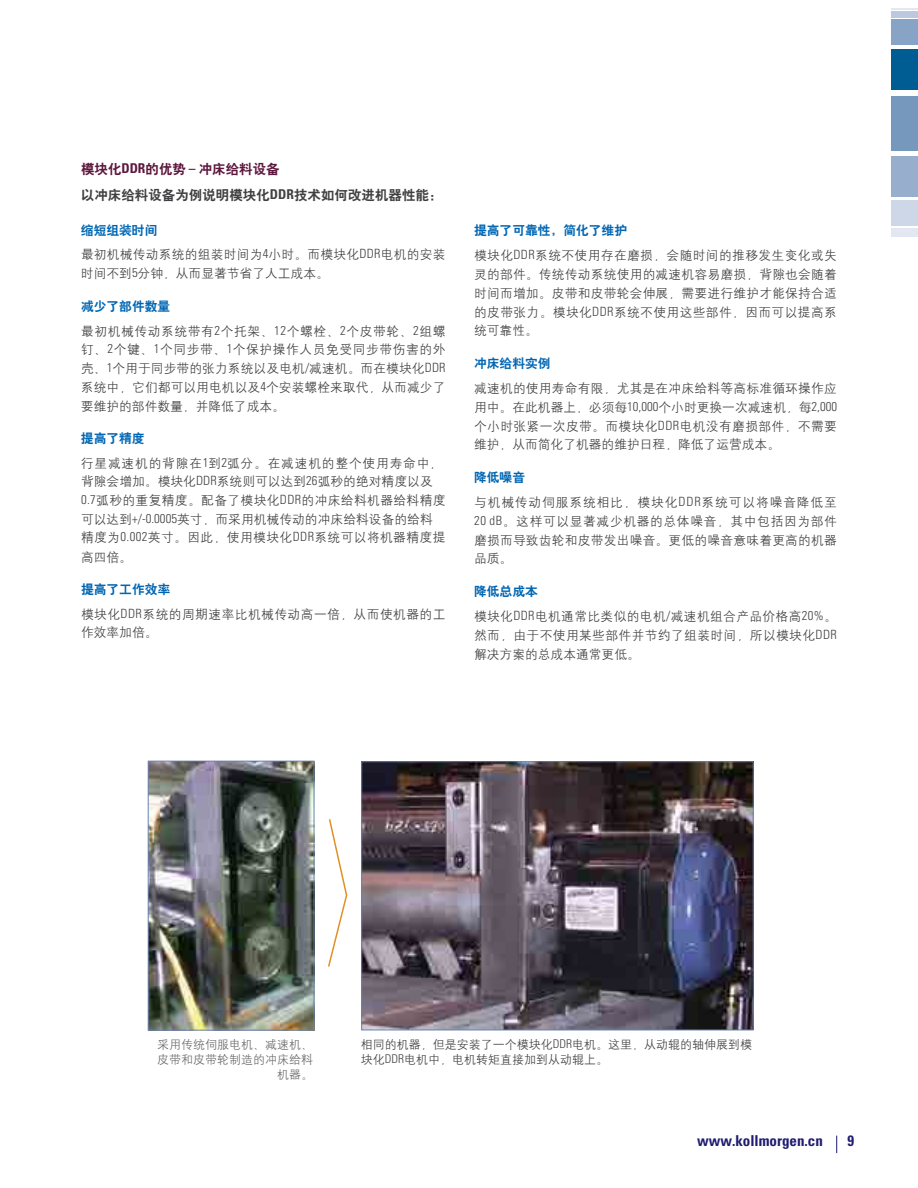
<style>
.page{position:relative;width:918px;height:1188px;background:#fff}
.page>*{position:absolute;margin:0;border:0;box-sizing:border-box;transform-origin:0 0}
.t1{font:700 condensed 15px "Univers";color:#201c70}
.t2{font:13.5px/26.2px "H Yb 2 gj";color:#404042}
.t3{font:12.75px/18.8px "H Yg 2 gj";letter-spacing:.02em;color:#404042;text-align:justify}
.t4{font:12.75px "H Yb 2 gj";color:#0066b3}
.t5{font:12px/15px "H Yg 2 gj";color:#404042}
.t6{font:12px/15px "H Yg 2 gj";color:#696a6c;text-align:right}
.s1{color:#5c173c}
.s2{font-family:"Univers";font-weight:700;font-stretch:condensed;color:#5c173c}
.s3{font-family:"Univers";font-weight:700;font-stretch:condensed}
.s4{font-family:"Univers";font-weight:300;font-stretch:condensed}
</style>
<div class="page">
<img style="left:363px;top:763px;width:389px;height:265px">
<div style="left:361px;top:761px;width:393px;height:269px;border:1px solid #6983ad"></div>
<img style="left:150px;top:763px;width:162px;height:266px">
<div style="left:148px;top:761px;width:166px;height:270px;border:1px solid #6983ad"></div>
<svg style="left:891px;top:9px;width:27px;height:1px"></svg>
<div style="left:891px;top:11px;width:27px;height:6px;background:#bbc8df"></div>
<div style="left:891px;top:20px;width:27px;height:25px;background:#87a3c5"></div>
<div style="left:891px;top:49px;width:27px;height:41px;background:#005d93"></div>
<div style="left:891px;top:96px;width:27px;height:54px;background:#7798bd"></div>
<div style="left:891px;top:156px;width:27px;height:41px;background:#97aecd"></div>
<div style="left:891px;top:200px;width:27px;height:25px;background:#ced7e7"></div>
<div style="left:891px;top:228px;width:27px;height:6px;background:#dde2ee"></div>
<svg style="left:891px;top:236px;width:27px;height:1px"></svg>
<svg style="left:328px;top:819px;width:20px;height:148px"></svg>
<svg style="left:836px;top:1136px;width:1px;height:17px"></svg>
<p class="t2" style="left:81px;top:156px;width:363px"><span class="s1">模块化</span><span class="s2">DDR</span><span class="s1">的优势</span> <span class="s2">–</span> <span class="s1">冲床给料设备<br></span>以冲床给料设备为例说明模块化<span class="s3">DDR</span>技术如何改进机器性能：</p>
<p class="t4" style="left:81px;top:223px;width:78px">缩短组装时间</p>
<p class="t3" style="left:81px;top:245px;width:366px">最初机械传动系统的组装时间为<span class="s4">4</span>小时。而模块化<span class="s4">DDR</span>电机的安装时间不到<span class="s4">5</span>分钟，从而显著节省了人工成本。</p>
<p class="t4" style="left:81px;top:300px;width:91px">减少了部件数量</p>
<p class="t3" style="left:81px;top:322px;width:366px">最初机械传动系统带有<span class="s4">2</span>个托架、<span class="s4">12</span>个螺栓、<span class="s4">2</span>个皮带轮、<span class="s4">2</span>组螺钉、<span class="s4">2</span>个键、<span class="s4">1</span>个同步带、<span class="s4">1</span>个保护操作人员免受同步带伤害的外壳、<span class="s4">1</span>个用于同步带的张力系统以及电机<span class="s4">/</span>减速机。而在模块化<span class="s4">DDR</span>系统中，它们都可以用电机以及<span class="s4">4</span>个安装螺栓来取代，从而减少了要维护的部件数量，并降低了成本。</p>
<p class="t4" style="left:81px;top:432px;width:65px">提高了精度</p>
<p class="t3" style="left:81px;top:454px;width:366px;text-align:left">行星减速机的背隙在<span class="s4">1</span>到<span class="s4">2</span>弧分。在减速机的整个使用寿命中，背隙会增加。模块化<span class="s4">DDR</span>系统则可以达到<span class="s4">26</span>弧秒的绝对精度以及<br><span class="s4">0.7</span>弧秒的重复精度。配备了模块化<span class="s4">DDR</span>的冲床给料机器给料精度可以达到<span class="s4">+/-0.0005</span>英寸，而采用机械传动的冲床给料设备的给料精度为<span class="s4">0.002</span>英寸。因此，使用模块化<span class="s4">DDR</span>系统可以将机器精度提高四倍。</p>
<p class="t4" style="left:81px;top:583px;width:91px">提高了工作效率</p>
<p class="t3" style="left:81px;top:604px;width:366px">模块化<span class="s4">DDR</span>系统的周期速率比机械传动高一倍，从而使机器的工作效率加倍。</p>
<p class="t4" style="left:474px;top:224px;width:154px">提高了可靠性，简化了维护</p>
<p class="t3" style="left:474px;top:246px;width:364px">模块化<span class="s4">DDR</span>系统不使用存在磨损，会随时间的推移发生变化或失灵的部件。传统传动系统使用的减速机容易磨损，背隙也会随着时间而增加。皮带和皮带轮会伸展，需要进行维护才能保持合适的皮带张力。模块化<span class="s4">DDR</span>系统不使用这些部件，因而可以提高系统可靠性。</p>
<p class="t4" style="left:474px;top:356px;width:78px">冲床给料实例</p>
<p class="t3" style="left:474px;top:379px;width:365px">减速机的使用寿命有限，尤其是在冲床给料等高标准循环操作应用中。在此机器上，必须每<span class="s4">10,000</span>个小时更换一次减速机，每<span class="s4">2,000</span>个小时张紧一次皮带。而模块化<span class="s4">DDR</span>电机没有磨损部件，不需要维护，从而简化了机器的维护日程，降低了运营成本。</p>
<p class="t4" style="left:474px;top:470px;width:52px">降低噪音</p>
<p class="t3" style="left:474px;top:493px;width:364px">与机械传动伺服系统相比，模块化<span class="s4">DDR</span>系统可以将噪音降低至<span class="s4">20 dB</span>。这样可以显著减少机器的总体噪音，其中包括因为部件磨损而导致齿轮和皮带发出噪音。更低的噪音意味着更高的机器品质。</p>
<p class="t4" style="left:474px;top:584px;width:65px">降低总成本</p>
<p class="t3" style="left:474px;top:607px;width:364px">模块化<span class="s4">DDR</span>电机通常比类似的电机<span class="s4">/</span>减速机组合产品价格高<span class="s4">20%</span>。然而，由于不使用某些部件并节约了组装时间，所以模块化<span class="s4">DDR</span>解决方案的总成本通常更低。</p>
<p class="t6" style="left:157px;top:1037px;width:157px">采用传统伺服电机、减速机、皮带和皮带轮制造的冲床给料机器。</p>
<p class="t5" style="left:361px;top:1037px;width:393px">相同的机器，但是安装了一个模块化<span class="s4">DDR</span>电机。这里，从动辊的轴伸展到模块化<span class="s4">DDR</span>电机中，电机转矩直接加到从动辊上。</p>
<p class="t1" style="left:697px;top:1132px;width:127px">www.kollmorgen.cn</p>
<p class="t1" style="left:847px;top:1131px;width:8px">9</p>
</div>
